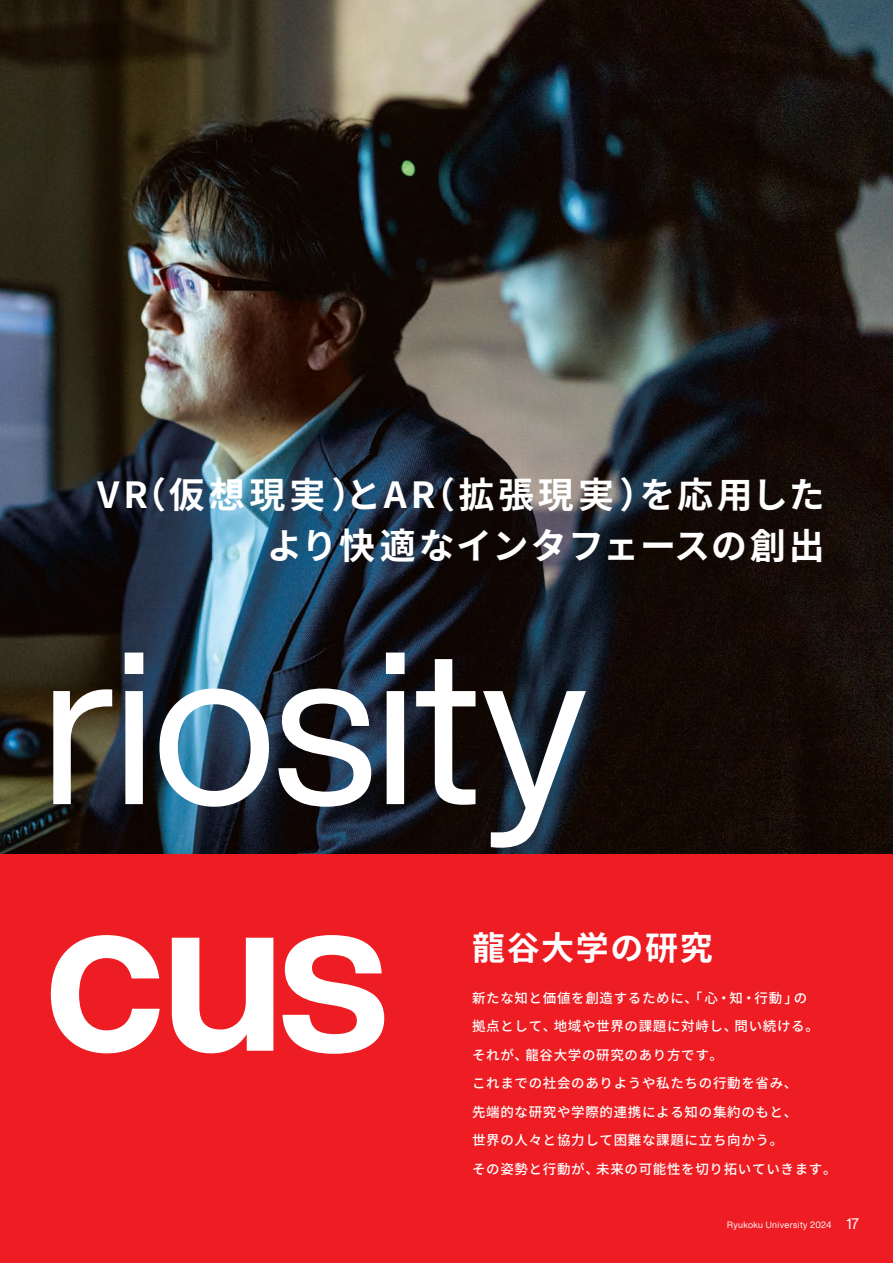
<style>
.page{position:relative;width:893px;height:1263px;background:#fff}
.page>*{position:absolute;margin:0;border:0;box-sizing:border-box;transform-origin:0 0}
.t1{font:219px "Helvetica Now Display";letter-spacing:-.015em;color:#fff}
.t2{font:700 219px "Helvetica Now Display";color:#fff}
.t3{font:700 36px/51px "Noto Sans CJ Kjp";letter-spacing:.065em;color:#fff;text-align:right}
.t4{font:700 33px "Noto Sans CJ Kjp";letter-spacing:.05em;color:#fff}
.t5{font:500 13.5px/28.5px "Noto Sans CJ Kjp";letter-spacing:.05em;color:#fff}
.t6{font:9px "Helvetica Now Display";letter-spacing:.045em;color:#fff}
.s1{font-size:15px}
</style>
<div class="page">
<img style="left:0;top:0;width:893px;height:855px">
<div style="left:0;top:855px;width:893px;height:408px;background:#ee1d23"></div>
<h2 class="t3" style="left:97px;top:470px;width:729px">VR（仮想現実）とAR（拡張現実）を応用したより快適なインタフェースの創出</h2>
<h1 class="t1" style="left:40px;top:575px;width:548px">riosity</h1>
<h1 class="t2" style="left:45px;top:821px;width:345px">cus</h1>
<h3 class="t4" style="left:472px;top:930px;width:242px">龍谷大学の研究</h3>
<p class="t5" style="left:472px;top:984px;width:366px">新たな知と価値を創造するために、「心・知・行動」の<br>拠点として、地域や世界の課題に対峙し、問い続ける。<br>それが、龍谷大学の研究のあり方です。<br>これまでの社会のありようや私たちの行動を省み、<br>先端的な研究や学際的連携による知の集約のもと、<br>世界の人々と協力して困難な課題に立ち向かう。<br>その姿勢と行動が、未来の可能性を切り拓いていきます。</p>
<p class="t6" style="left:727px;top:1219px;width:133px">Ryukoku University 2024 <span class="s1">17</span></p>
</div>
